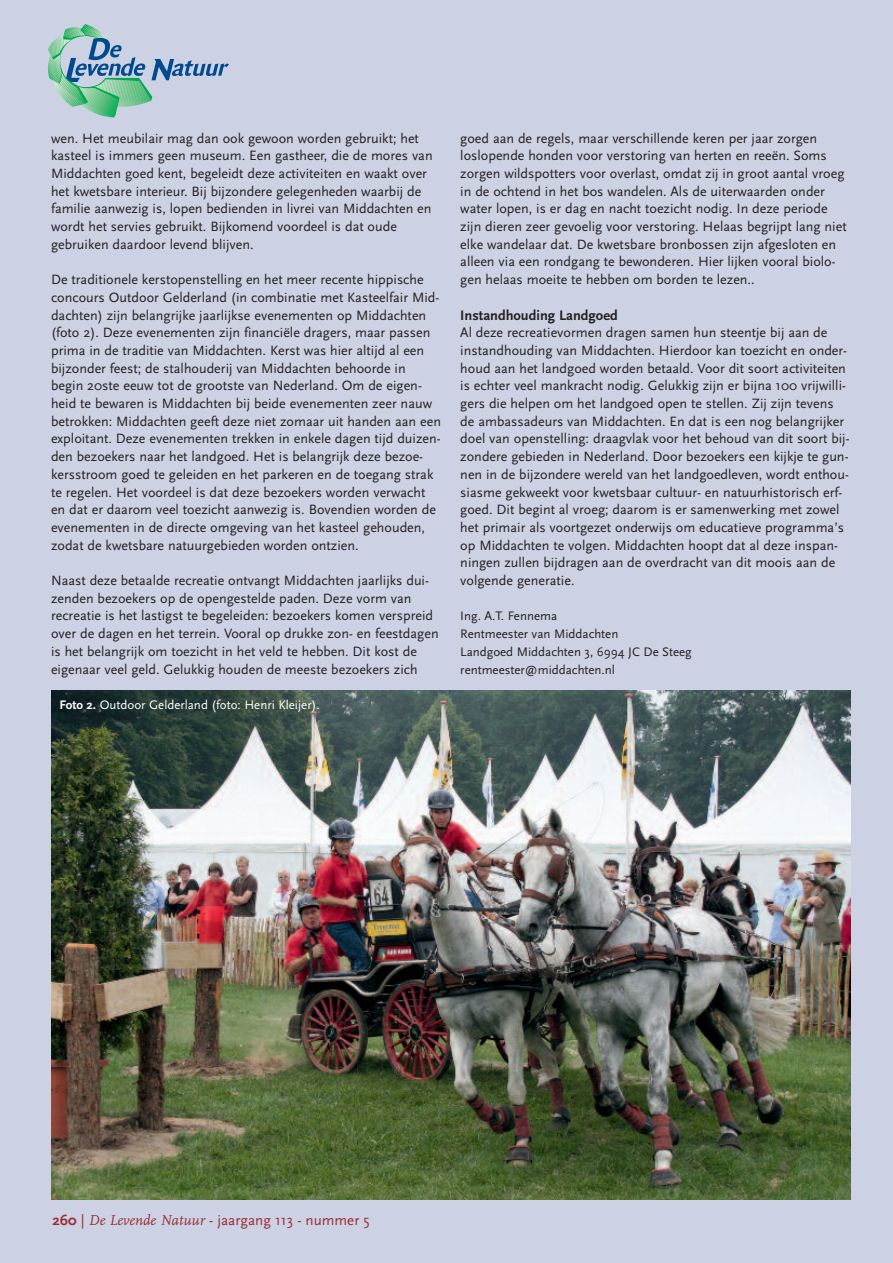
<style>
.page{position:relative;width:893px;height:1263px;background:#cdd1e4}
.page>*{position:absolute;margin:0;border:0;box-sizing:border-box;transform-origin:0 0}
.t1{font:15px "Scala Sans";color:#962e33}
.t2{font:700 14.4px "Scala Sans";color:#231f20}
.t3{font:14.1px/17.7px "Scala Sans";color:#231f20}
.t4{font:12.9px/17.7px "Scala Sans";color:#231f20}
.t5{font:12.9px "Scala Sans";color:#fff}
.s1{font-weight:700}
.s2{font-family:"FF Scala";font-style:italic}
</style>
<div class="page">
<svg style="left:47px;top:24px;width:182px;height:93px"></svg>
<img style="left:51px;top:690px;width:799px;height:509px">
<p class="t3" style="left:51px;top:129px;width:383px">wen. Het meubilair mag dan ook gewoon worden gebruikt; het kasteel is immers geen museum. Een gastheer, die de mores van Middachten goed kent, begeleidt deze activiteiten en waakt over het kwetsbare interieur. Bij bijzondere gelegenheden waarbij de familie aanwezig is, lopen bedienden in livrei van Middachten en wordt het servies gebruikt. Bijkomend voordeel is dat oude gebruiken daardoor levend blijven.</p>
<p class="t3" style="left:51px;top:270px;width:391px">De traditionele kerstopenstelling en het meer recente hippische concours Outdoor Gelderland (in combinatie met Kasteelfair Mid&shy;dachten) zijn belangrijke jaarlijkse evenementen op Middachten (foto 2). Deze evenementen zijn financiële dragers, maar passen prima in de traditie van Middachten. Kerst was hier altijd al een bijzonder feest; de stalhouderij van Middachten behoorde in begin 20ste eeuw tot de grootste van Nederland. Om de eigen&shy;heid te bewaren is Middachten bij beide evenementen zeer nauw betrokken: Middachten geeft deze niet zomaar uit handen aan een exploitant. Deze evenementen trekken in enkele dagen tijd duizen&shy;den bezoekers naar het landgoed. Het is belangrijk deze bezoe&shy;kersstroom goed te geleiden en het parkeren en de toegang strak te regelen. Het voordeel is dat deze bezoekers worden verwacht en dat er daarom veel toezicht aanwezig is. Bovendien worden de evenementen in de directe omgeving van het kasteel gehouden, zodat de kwetsbare natuurgebieden worden ontzien.</p>
<p class="t3" style="left:51px;top:571px;width:389px">Naast deze betaalde recreatie ontvangt Middachten jaarlijks dui&shy;zenden bezoekers op de opengestelde paden. Deze vorm van recreatie is het lastigst te begeleiden: bezoekers komen verspreid over de dagen en het terrein. Vooral op drukke zon- en feestdagen is het belangrijk om toezicht in het veld te hebben. Dit kost de eigenaar veel geld. Gelukkig houden de meeste bezoekers zich</p>
<p class="t5" style="left:60px;top:697px;width:262px"><span class="s1">Foto 2.</span> Outdoor Gelderland (foto: Henri Kleijer).</p>
<p class="t3" style="left:460px;top:129px;width:388px">goed aan de regels, maar verschillende keren per jaar zorgen loslopende honden voor verstoring van herten en reeën. Soms zorgen wildspotters voor overlast, omdat zij in groot aantal vroeg in de ochtend in het bos wandelen. Als de uiterwaarden onder water lopen, is er dag en nacht toezicht nodig. In deze periode zijn dieren zeer gevoelig voor verstoring. Helaas begrijpt lang niet elke wandelaar dat. De kwetsbare bronbossen zijn afgesloten en alleen via een rondgang te bewonderen. Hier lijken vooral biolo&shy;gen helaas moeite te hebben om borden te lezen..</p>
<p class="t2" style="left:460px;top:306px;width:159px">Instandhouding Landgoed</p>
<p class="t3" style="left:460px;top:323px;width:391px">Al deze recreatievormen dragen samen hun steentje bij aan de instandhouding van Middachten. Hierdoor kan toezicht en onder&shy;houd aan het landgoed worden betaald. Voor dit soort activiteiten is echter veel mankracht nodig. Gelukkig zijn er bijna 100 vrijwilli&shy;gers die helpen om het landgoed open te stellen. Zij zijn tevens de ambassadeurs van Middachten. En dat is een nog belangrijker doel van openstelling: draagvlak voor het behoud van dit soort bij&shy;zondere gebieden in Nederland. Door bezoekers een kijkje te gun&shy;nen in de bijzondere wereld van het landgoedleven, wordt enthou&shy;siasme gekweekt voor kwetsbaar cultuur- en natuurhistorisch erf&shy;goed. Dit begint al vroeg; daarom is er samenwerking met zowel het primair als voortgezet onderwijs om educatieve programma’s op Middachten te volgen. Middachten hoopt dat al deze inspan&shy;ningen zullen bijdragen aan de overdracht van dit moois aan de volgende generatie.</p>
<p class="t4" style="left:460px;top:607px;width:233px">Ing. A.T. Fennema<br>Rentmeester van Middachten<br>Landgoed Middachten 3, 6994 JC De Steeg rentmeester@middachten.nl</p>
<p class="t1" style="left:53px;top:1211px;width:319px"><span class="s1">260</span> | <span class="s2">De Levende Natuur</span> - jaargang 113 - nummer 5</p>
</div>
